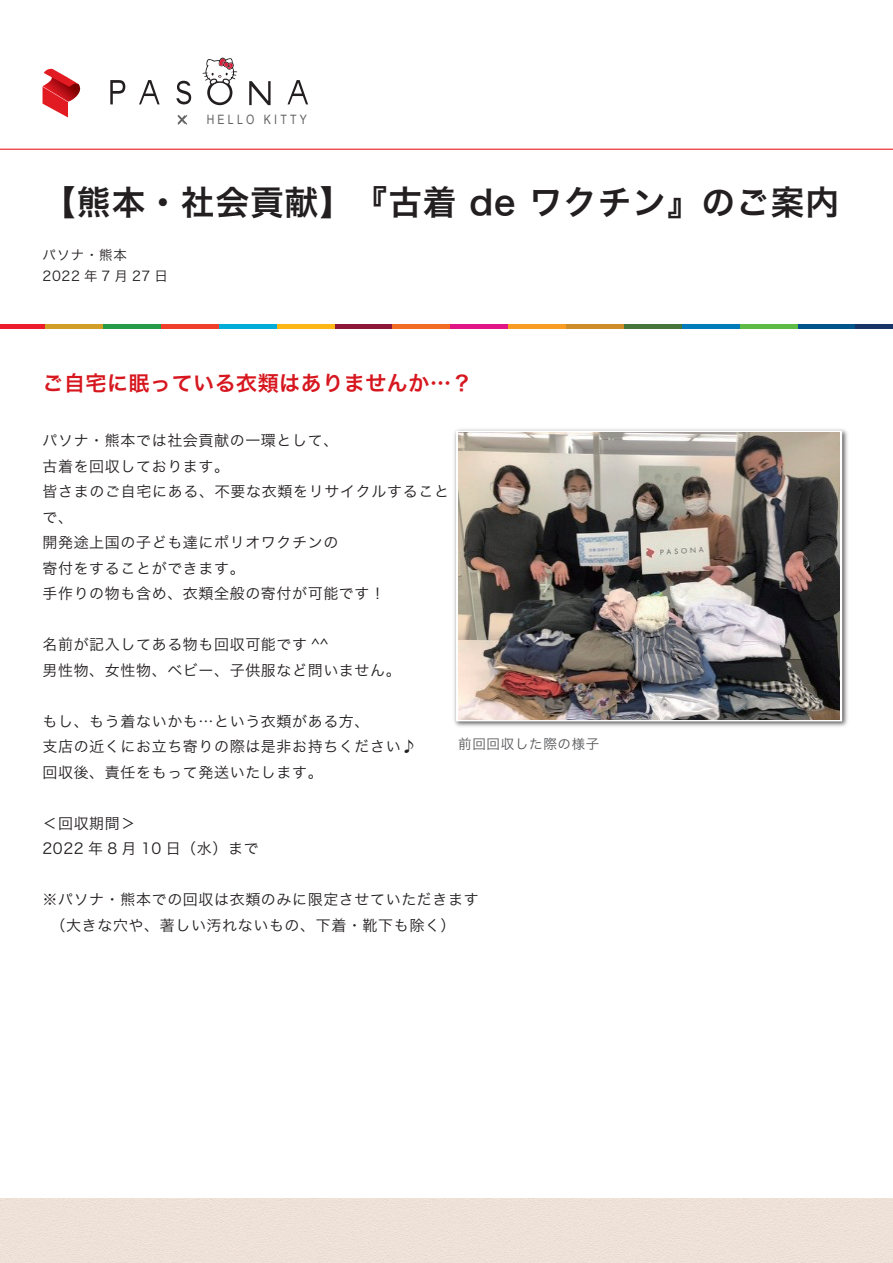
<style>
.page{position:relative;width:893px;height:1263px;background:#fff}
.page>*{position:absolute;margin:0;border:0;box-sizing:border-box;transform-origin:0 0}
.t1{font:33.75px "Hira Kaku Pro W6";letter-spacing:.025em;color:#231f20}
.t2{font:21px "Hira Kaku Pro W6";letter-spacing:.025em;color:#d7171f}
.t3{font:15px/25.5px "Hira Kaku Pro W3";letter-spacing:.04em;color:#231f20}
.t4{font:13.5px/21px "Hira Kaku Pro W3";letter-spacing:.05em;color:#231f20}
.t5{font:13.5px "Hira Kaku Pro W3";letter-spacing:.05em;color:#57585a}
.t6{font:12.9px "Arial Narrow";letter-spacing:.25em;color:#636366}
.s1{font-size:21px}
</style>
<div class="page">
<div style="left:0;top:1199px;width:893px;height:64px;background:#eee1d8"></div>
<hr style="left:0;top:149px;width:893px;height:1px;background:#ee1d23">
<div style="left:0;top:324px;width:45px;height:5px;background:#eb1c2c"></div>
<div style="left:45px;top:324px;width:58px;height:5px;background:#d19f28"></div>
<div style="left:103px;top:324px;width:58px;height:5px;background:#269b47"></div>
<div style="left:161px;top:324px;width:58px;height:5px;background:#ef3e2a"></div>
<div style="left:219px;top:324px;width:58px;height:5px;background:#00add9"></div>
<div style="left:277px;top:324px;width:58px;height:5px;background:#fcb615"></div>
<div style="left:335px;top:324px;width:57px;height:5px;background:#8e1737"></div>
<div style="left:392px;top:324px;width:58px;height:5px;background:#f36c24"></div>
<div style="left:450px;top:324px;width:58px;height:5px;background:#e11584"></div>
<div style="left:508px;top:324px;width:58px;height:5px;background:#f89c24"></div>
<div style="left:566px;top:324px;width:58px;height:5px;background:#cf8d29"></div>
<div style="left:624px;top:324px;width:58px;height:5px;background:#46763b"></div>
<div style="left:682px;top:324px;width:58px;height:5px;background:#007cbb"></div>
<div style="left:740px;top:324px;width:58px;height:5px;background:#5dbb46"></div>
<div style="left:798px;top:324px;width:58px;height:5px;background:#01558a"></div>
<div style="left:856px;top:324px;width:37px;height:5px;background:#183567"></div>
<img style="left:454px;top:429px;width:394px;height:298px">
<svg style="left:456px;top:431px;width:386px;height:290px"></svg>
<img style="left:458px;top:433px;width:382px;height:286px">
<svg style="left:43px;top:68px;width:38px;height:49px"></svg>
<div style="left:207px;top:80px;width:25px;height:25px;border:3px solid #231f20;border-radius:50%"></div>
<svg style="left:110px;top:80px;width:15px;height:24px"></svg>
<svg style="left:139px;top:80px;width:21px;height:24px"></svg>
<svg style="left:288px;top:80px;width:20px;height:24px"></svg>
<svg style="left:249px;top:81px;width:22px;height:24px"></svg>
<svg style="left:202px;top:58px;width:35px;height:27px"></svg>
<svg style="left:176px;top:81px;width:15px;height:23px"></svg>
<svg style="left:177px;top:115px;width:11px;height:10px"></svg>
<p class="t6" style="left:176px;top:110px;width:132px"><span class="s1">×</span> HELLO KITTY</p>
<h1 class="t1" style="left:43px;top:172px;width:798px">【熊本・社会貢献】『古着 de ワクチン』のご案内</h1>
<p class="t4" style="left:43px;top:243px;width:127px">パソナ・熊本<br>2022年7月27日</p>
<h2 class="t2" style="left:43px;top:364px;width:431px">ご自宅に眠っている衣類はありませんか…？</h2>
<p class="t3" style="left:43px;top:427px;width:408px">パソナ・熊本では社会貢献の一環として、<br>古着を回収しております。<br>皆さまのご自宅にある、不要な衣類をリサイクルすることで、<br>開発途上国の子ども達にポリオワクチンの<br>寄付をすることができます。<br>手作りの物も含め、衣類全般の寄付が可能です！</p>
<p class="t3" style="left:43px;top:631px;width:360px">名前が記入してある物も回収可能です ^^<br>男性物、女性物、ベビー、子供服など問いません。</p>
<p class="t3" style="left:43px;top:707px;width:375px">もし、もう着ないかも…という衣類がある方、<br>支店の近くにお立ち寄りの際は是非お持ちください♪回収後、責任をもって発送いたします。</p>
<p class="t3" style="left:43px;top:809px;width:218px">＜回収期間＞<br>2022 年 8 月 10 日（水）まで</p>
<p class="t3" style="left:43px;top:886px;width:438px">※パソナ・熊本での回収は衣類のみに限定させていただきます　（大きな穴や、著しい汚れないもの、下着・靴下も除く）</p>
<p class="t5" style="left:458px;top:732px;width:143px">前回回収した際の様子</p>
</div>
